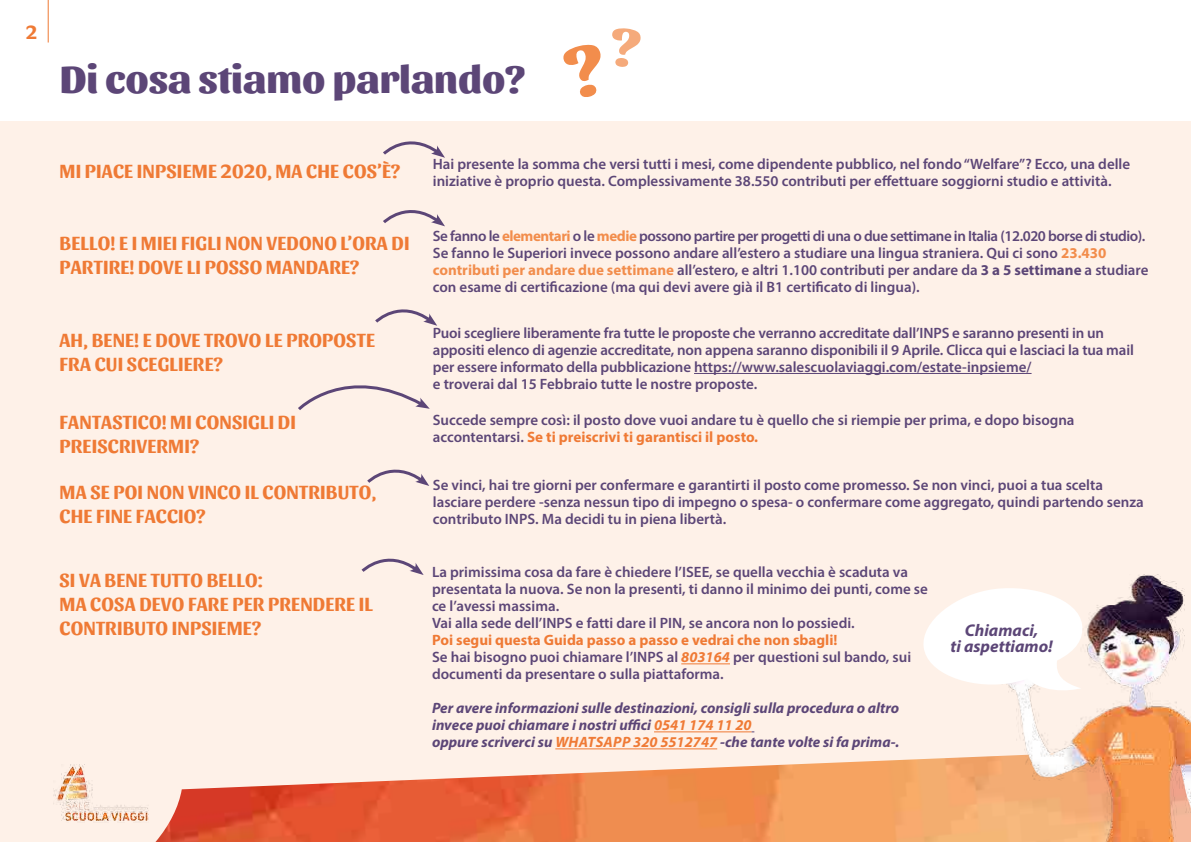
<style>
.page{position:relative;width:1191px;height:842px;background:#fff}
.page>*{position:absolute;margin:0;border:0;box-sizing:border-box;transform-origin:0 0}
.t1{font:800 40px "Sansita";color:#5c4677}
.t2{font:700 20px/24px "Sansita";letter-spacing:.01em;color:#ef7a35}
.t3{font:italic 700 17px/16px "Myriad Pro";color:#5c4677;text-align:center}
.t4{font:600 15px/17px "Myriad Pro";color:#5c4677}
.t5{font:italic 700 15px/17px "Myriad Pro";color:#5c4677}
.s1{font-weight:700;color:#f28d4c}
.s2{font-weight:700}
.s3{font-weight:700;color:#ef7a35}
.s4{font-weight:700;font-style:italic;color:#ef7a35}
.s5{color:#ef7a35}
</style>
<div class="page">
<div style="left:0;top:122px;width:1191px;height:720px;background:#fef1e8"></div>
<img style="left:53px;top:764px;width:96px;height:57px">
<svg style="left:383px;top:141px;width:62px;height:17px"></svg>
<svg style="left:383px;top:210px;width:62px;height:16px"></svg>
<svg style="left:375px;top:309px;width:62px;height:17px"></svg>
<svg style="left:367px;top:469px;width:62px;height:17px"></svg>
<svg style="left:361px;top:558px;width:62px;height:17px"></svg>
<svg style="left:298px;top:385px;width:132px;height:25px"></svg>
<hr style="left:694px;top:373px;width:337px;height:1px;background:#5c4677">
<hr style="left:681px;top:663px;width:49px;height:1px;background:#ef7a35">
<hr style="left:654px;top:731px;width:97px;height:1px;background:#ef7a35">
<img style="left:155px;top:748px;width:823px;height:94px">
<svg style="left:563px;top:28px;width:78px;height:69px"></svg>
<img style="left:978px;top:574px;width:213px;height:268px">
<svg style="left:923px;top:584px;width:160px;height:113px"></svg>
<hr style="left:48px;top:0;width:1px;height:43px;background:#ef7a35">
<h2 class="t2" style="left:26px;top:20px;width:13px">2</h2>
<h1 class="t1" style="left:60px;top:55px;width:467px">Di cosa stiamo parlando?</h1>
<h2 class="t2" style="left:59px;top:159px;width:342px">MI PIACE INPSIEME 2020, MA CHE COS’È?</h2>
<h2 class="t2" style="left:59px;top:232px;width:351px">BELLO! E I MIEI FIGLI NON VEDONO L’ORA DI<br>PARTIRE! DOVE LI POSSO MANDARE?</h2>
<h2 class="t2" style="left:59px;top:328px;width:317px">AH, BENE! E DOVE TROVO LE PROPOSTE<br>FRA CUI SCEGLIERE?</h2>
<h2 class="t2" style="left:59px;top:410px;width:238px">FANTASTICO! MI CONSIGLI DI<br>PREISCRIVERMI?</h2>
<h2 class="t2" style="left:60px;top:481px;width:318px">MA SE POI NON VINCO IL CONTRIBUTO,<br>CHE FINE FACCIO?</h2>
<h2 class="t2" style="left:59px;top:568px;width:315px">SI VA BENE TUTTO BELLO:<br>MA COSA DEVO FARE PER PRENDERE IL<br>CONTRIBUTO INPSIEME?</h2>
<p class="t4" style="left:433px;top:155px;width:699px">Hai presente la somma che versi tutti i mesi, come dipendente pubblico, nel fondo “Welfare”? Ecco, una delle iniziative è proprio questa. Complessivamente 38.550 contributi per effettuare soggiorni studio e attività.</p>
<p class="t4" style="left:433px;top:227px;width:717px">Se fanno le <span class="s1">elementari</span> o le <span class="s1">medie</span> possono partire per progetti di una o due settimane in Italia (12.020 borse di studio).<br>Se fanno le Superiori invece possono andare all’estero a studiare una lingua straniera. Qui ci sono <span class="s1">23.430 contributi per andare due settimane</span> all’estero, e altri 1.100 contributi per andare da <span class="s2">3 a 5 settimane</span> a studiare con esame di certificazione (ma qui devi avere già il B1 certificato di lingua).</p>
<p class="t4" style="left:433px;top:324px;width:702px">Puoi scegliere liberamente fra tutte le proposte che verranno accreditate dall’INPS e saranno presenti in un appositi elenco di agenzie accreditate, non appena saranno disponibili il 9 Aprile. Clicca qui e lasciaci la tua mail per essere informato della pubblicazione https://www.salescuolaviaggi.com/estate-inpsieme/<br>e troverai dal 15 Febbraio tutte le nostre proposte.</p>
<p class="t4" style="left:433px;top:411px;width:643px">Succede sempre così: il posto dove vuoi andare tu è quello che si riempie per prima, e dopo bisogna accontentarsi. <span class="s3">Se ti preiscrivi ti garantisci il posto.</span></p>
<p class="t4" style="left:433px;top:476px;width:712px">Se vinci, hai tre giorni per confermare e garantirti il posto come promesso. Se non vinci, puoi a tua scelta lasciare perdere -senza nessun tipo di impegno o spesa- o confermare come aggregato, quindi partendo senza contributo INPS. Ma decidi tu in piena libertà.</p>
<p class="t4" style="left:432px;top:563px;width:497px">La primissima cosa da fare è chiedere l’ISEE, se quella vecchia è scaduta va presentata la nuova. Se non la presenti, ti danno il minimo dei punti, come se ce l’avessi massima.<br>Vai alla sede dell’INPS e fatti dare il PIN, se ancora non lo possiedi.</p>
<p class="t4" style="left:432px;top:631px;width:480px"><span class="s3">Poi segui questa Guida passo a passo e vedrai che non sbagli!<br></span>Se hai bisogno puoi chiamare l’INPS al <span class="s4">803164</span> per questioni sul bando, sui documenti da presentare o sulla piattaforma.</p>
<p class="t5" style="left:432px;top:699px;width:469px">Per avere informazioni sulle destinazioni, consigli sulla procedura o altro invece puoi chiamare i nostri uffici <span class="s5">0541 174 11 20<br></span>oppure scriverci su <span class="s5">WHATSAPP 320 5512747</span> -che tante volte si fa prima-.</p>
<p class="t3" style="left:950px;top:621px;width:104px">Chiamaci,<br>ti aspettiamo!</p>
</div>
